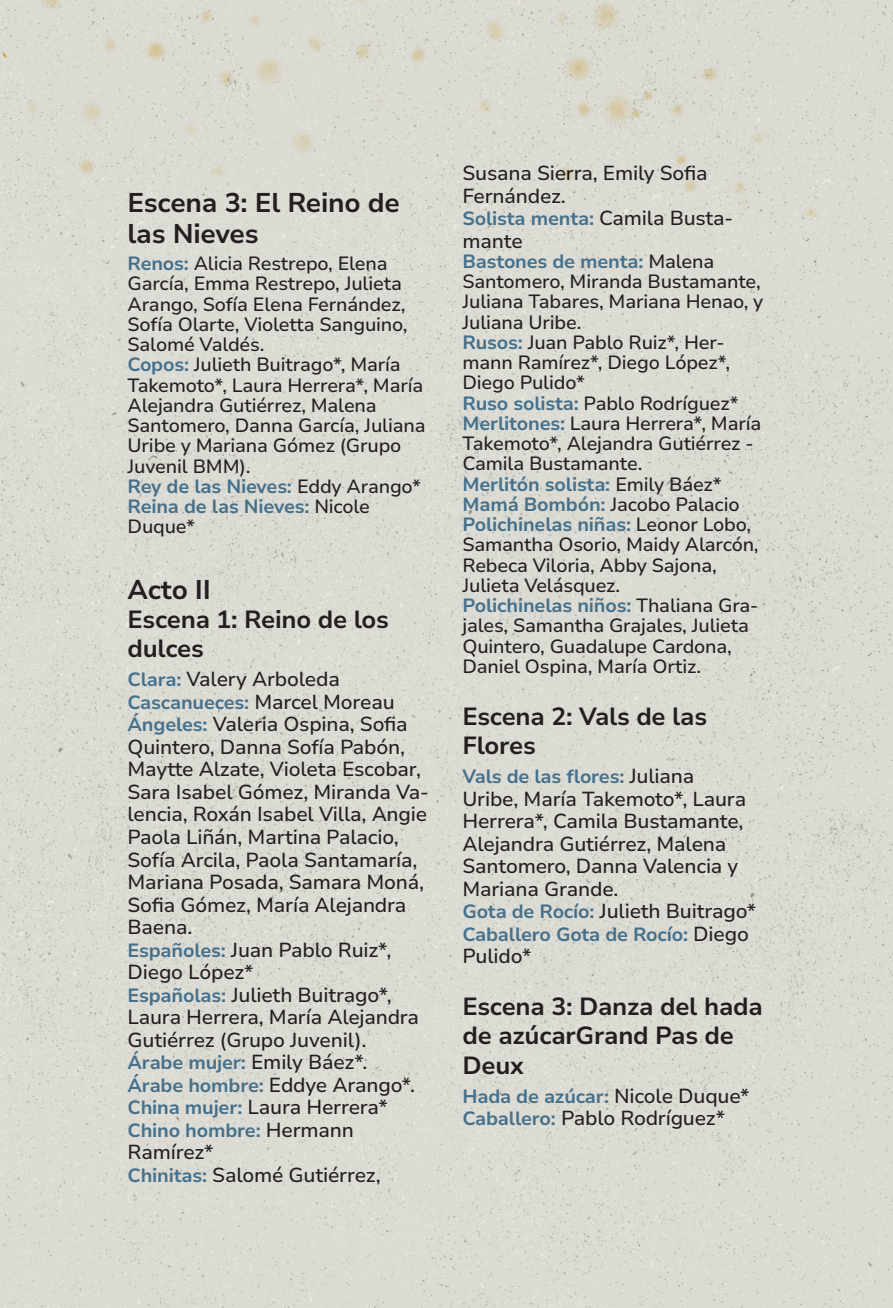
<style>
.page{position:relative;width:893px;height:1308px;background:#fff}
.page>*{position:absolute;margin:0;border:0;box-sizing:border-box;transform-origin:0 0}
.Chiquis{font:700 27px/31.5px "Nunito Sans 10 pt";letter-spacing:-.01em;color:#231f20}
.Chiquis-2{font:700 24.75px/29.2px "Nunito Sans 10 pt";letter-spacing:-.01em;color:#231f20}
.Chiquis-3{font:500 20.25px/22.5px "Nunito Sans 10 pt";letter-spacing:-.01em;color:#231f20}
.Chiquis-4{font:500 19.12px/20.2px "Nunito Sans 10 pt";letter-spacing:-.01em;color:#231f20}
.Chiquis-5{font:700 19.12px/20.2px "Nunito Sans 10 pt";letter-spacing:-.01em;color:#45708b}
.s1{font-weight:700;color:#45708b}
.s2{font-weight:500;color:#231f20}
.s3{font-weight:700;font-size:19.12px;color:#45708b}
.s4{font-weight:500;font-size:20.25px;color:#231f20}
</style>
<div class="page">
<div style="left:0;top:0;width:893px;height:1307px;background:#dbdbd4"></div>
<div style="left:0;top:0;width:862px;height:237px;background:#dbdbd4"></div>
<img style="left:0;top:13px;width:10px;height:112px">
<p class="Chiquis" style="left:128px;top:185px;width:274px">Escena 3: El Reino de las Nieves</p>
<p class="Chiquis-4" style="left:128px;top:252px;width:281px"><span class="s1">Renos:</span> Alicia Restrepo, Elena<br>García, Emma Restrepo, Julieta<br>Arango, Sofía Elena Fernández,<br>Sofía Olarte, Violetta Sanguino,<br>Salomé Valdés.</p>
<p class="Chiquis-4" style="left:128px;top:354px;width:300px"><span class="s1">Copos:</span> Julieth Buitrago*, María<br>Takemoto*, Laura Herrera*, María<br>Alejandra Gutiérrez, Malena<br>Santomero, Danna García, Juliana<br>Uribe y Mariana Gómez (Grupo<br>Juvenil BMM).</p>
<p class="Chiquis-5" style="left:128px;top:475px;width:295px">Rey de las Nieves: <span class="s2">Eddy Arango*</span></p>
<p class="Chiquis-5" style="left:128px;top:495px;width:244px">Reina de las Nieves: <span class="s2">Nicole<br>Duque*</span></p>
<p class="Chiquis" style="left:128px;top:572px;width:85px">Acto II</p>
<p class="Chiquis-2" style="left:128px;top:604px;width:263px">Escena 1: Reino de los dulces</p>
<p class="Chiquis-3" style="left:128px;top:667px;width:214px"><span class="s3">Clara:</span> Valery Arboleda</p>
<p class="Chiquis-5" style="left:128px;top:691px;width:269px">Cascanueces: <span class="s4">Marcel Moreau</span></p>
<p class="Chiquis-3" style="left:128px;top:712px;width:303px"><span class="s3">Ángeles:</span> Valeria Ospina, Sofia<br>Quintero, Danna Sofía Pabón,<br>Maytte Alzate, Violeta Escobar,<br>Sara Isabel Gómez, Miranda Va&shy;lencia, Roxán Isabel Villa, Angie<br>Paola Liñán, Martina Palacio,<br>Sofía Arcila, Paola Santamaría,<br>Mariana Posada, Samara Moná,<br>Sofia Gómez, María Alejandra<br>Baena.</p>
<p class="Chiquis-3" style="left:128px;top:937px;width:265px"><span class="s3">Españoles:</span> Juan Pablo Ruiz*,<br>Diego López*</p>
<p class="Chiquis-3" style="left:128px;top:982px;width:293px"><span class="s3">Españolas:</span> Julieth Buitrago*,<br>Laura Herrera, María Alejandra<br>Gutiérrez (Grupo Juvenil).</p>
<p class="Chiquis-5" style="left:128px;top:1051px;width:242px">Árabe mujer: <span class="s4">Emily Báez*.</span></p>
<p class="Chiquis-3" style="left:128px;top:1072px;width:289px"><span class="s3">Árabe hombre:</span> Eddye Arango*.</p>
<p class="Chiquis-3" style="left:128px;top:1095px;width:262px"><span class="s3">China mujer:</span> Laura Herrera*</p>
<p class="Chiquis-5" style="left:128px;top:1119px;width:228px">Chino hombre: <span class="s4">Hermann</span></p>
<p class="Chiquis-3" style="left:128px;top:1140px;width:88px">Ramírez*</p>
<p class="Chiquis-3" style="left:128px;top:1162px;width:255px"><span class="s3">Chinitas:</span> Salomé Gutiérrez,</p>
<p class="Chiquis-3" style="left:462px;top:161px;width:247px">Susana Sierra, Emily Sofia</p>
<p class="Chiquis-3" style="left:462px;top:183px;width:105px">Fernández.</p>
<p class="Chiquis-5" style="left:462px;top:207px;width:272px">Solista menta: <span class="s4">Camila Busta-</span></p>
<p class="Chiquis-3" style="left:462px;top:228px;width:62px">mante</p>
<p class="Chiquis-4" style="left:462px;top:250px;width:302px"><span class="s1">Bastones de menta:</span> Malena<br>Santomero, Miranda Bustamante,<br>Juliana Tabares, Mariana Henao, y<br>Juliana Uribe.</p>
<p class="Chiquis-4" style="left:462px;top:331px;width:269px"><span class="s1">Rusos:</span> Juan Pablo Ruiz*, Her&shy;mann Ramírez*, Diego López*,<br>Diego Pulido*</p>
<p class="Chiquis-4" style="left:462px;top:392px;width:278px"><span class="s1">Ruso solista:</span> Pablo Rodríguez*</p>
<p class="Chiquis-4" style="left:462px;top:412px;width:300px"><span class="s1">Merlitones:</span> Laura Herrera*, María<br>Takemoto*, Alejandra Gutiérrez -<br>Camila Bustamante.</p>
<p class="Chiquis-5" style="left:462px;top:473px;width:261px">Merlitón solista: <span class="s2">Emily Báez*</span></p>
<p class="Chiquis-4" style="left:462px;top:493px;width:279px"><span class="s1">Mamá Bombón:</span> Jacobo Palacio</p>
<p class="Chiquis-4" style="left:462px;top:513px;width:298px"><span class="s1">Polichinelas niñas:</span> Leonor Lobo,<br>Samantha Osorio, Maidy Alarcón,<br>Rebeca Viloria, Abby Sajona,<br>Julieta Velásquez.</p>
<p class="Chiquis-4" style="left:462px;top:594px;width:298px"><span class="s1">Polichinelas niños:</span> Thaliana Gra&shy;jales, Samantha Grajales, Julieta<br>Quintero, Guadalupe Cardona,<br>Daniel Ospina, María Ortiz.</p>
<p class="Chiquis-2" style="left:462px;top:700px;width:246px">Escena 2: Vals de las<br>Flores</p>
<p class="Chiquis-5" style="left:462px;top:765px;width:233px">Vals de las flores: <span class="s4">Juliana</span></p>
<p class="Chiquis-3" style="left:462px;top:786px;width:285px">Uribe, María Takemoto*, Laura<br>Herrera*, Camila Bustamante,<br>Alejandra Gutiérrez, Malena<br>Santomero, Danna Valencia y<br>Mariana Grande.</p>
<p class="Chiquis-3" style="left:462px;top:899px;width:295px"><span class="s3">Gota de Rocío:</span> Julieth Buitrago*</p>
<p class="Chiquis-5" style="left:462px;top:923px;width:288px">Caballero Gota de Rocío: <span class="s4">Diego</span></p>
<p class="Chiquis-3" style="left:462px;top:944px;width:70px">Pulido*</p>
<p class="Chiquis-2" style="left:462px;top:991px;width:302px">Escena 3: Danza del hada de azúcarGrand Pas de<br>Deux</p>
<p class="Chiquis-5" style="left:462px;top:1085px;width:289px">Hada de azúcar: <span class="s4">Nicole Duque*</span></p>
<p class="Chiquis-3" style="left:462px;top:1106px;width:264px"><span class="s3">Caballero:</span> Pablo Rodríguez*</p>
</div>
